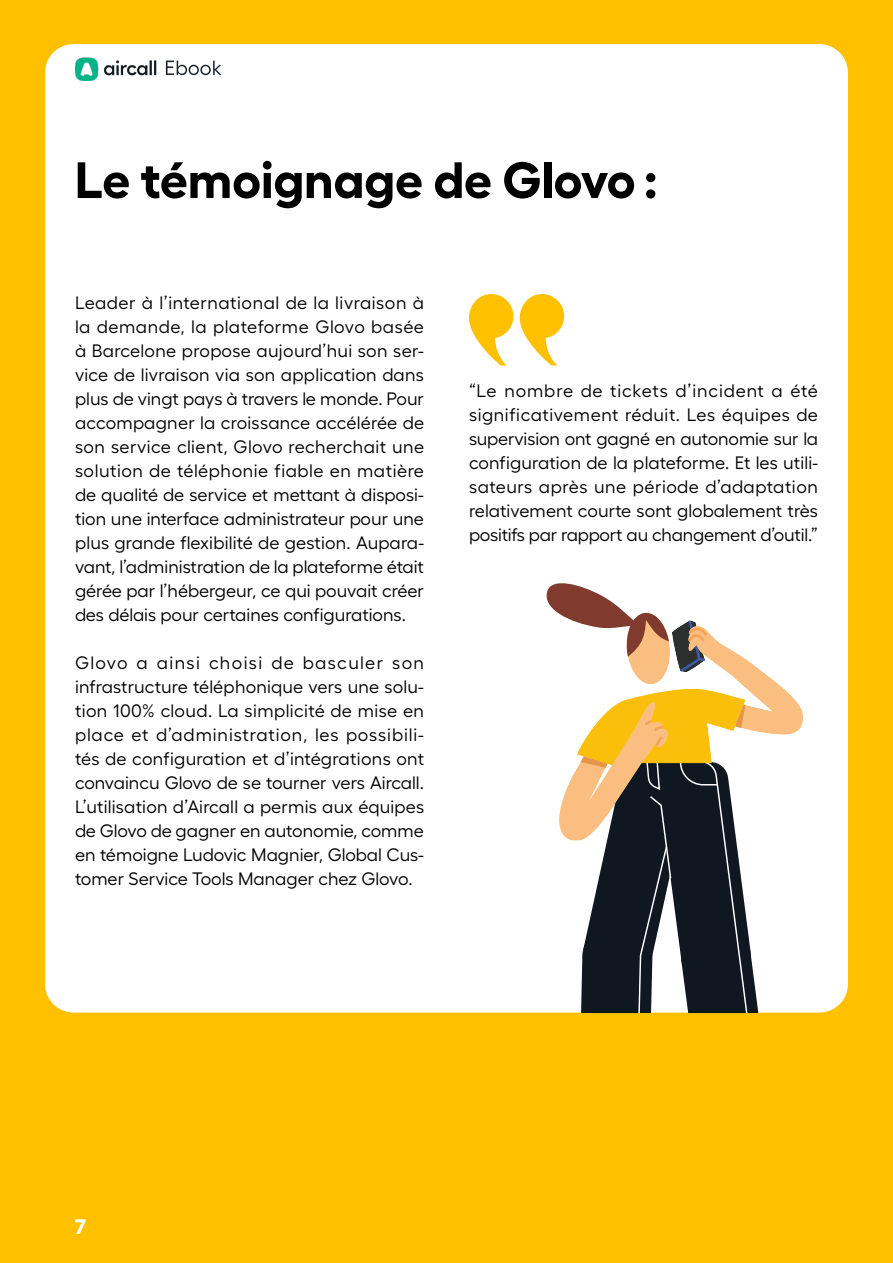
<style>
.page{position:relative;width:893px;height:1263px;background:#ffc000}
.page>*{position:absolute;margin:0;border:0;box-sizing:border-box;transform-origin:0 0}
.t1{font:700 51px "Fellix";color:#000}
.t2{font:700 21px "Fellix";color:#fff}
.t3{font:18px/24px "Fellix";color:#000;text-align:justify}
</style>
<div class="page">
<div style="left:45px;top:44px;width:803px;height:969px;background:#fff"></div>
<img style="left:75px;top:54px;width:146px;height:27px">
<svg style="left:469px;top:294px;width:95px;height:71px"></svg>
<svg style="left:540px;top:578px;width:264px;height:435px"></svg>
<h1 class="t1" style="left:75px;top:139px;width:584px">Le témoignage de Glovo :</h1>
<p class="t3" style="left:75px;top:289px;width:351px">Leader à l’international de la livraison à la demande, la plateforme Glovo basée à Barcelone propose aujourd’hui son ser&shy;vice de livraison via son application dans plus de vingt pays à travers le monde. Pour accompagner la croissance accélérée de son service client, Glovo recherchait une solution de téléphonie fiable en matière de qualité de service et mettant à disposi&shy;tion une interface administrateur pour une plus grande flexibilité de gestion. Aupara&shy;vant, l’administration de la plateforme était gérée par l’hébergeur, ce qui pouvait créer des délais pour certaines configurations.</p>
<p class="t3" style="left:75px;top:649px;width:351px">Glovo a ainsi choisi de basculer son infrastructure téléphonique vers une solu&shy;tion 100% cloud. La simplicité de mise en place et d’administration, les possibili&shy;tés de configuration et d’intégrations ont convaincu Glovo de se tourner vers Aircall.<br>L’utilisation d’Aircall a permis aux équipes de Glovo de gagner en autonomie, comme en témoigne Ludovic Magnier, Global Cus&shy;tomer Service Tools Manager chez Glovo.</p>
<p class="t3" style="left:469px;top:377px;width:351px">“Le nombre de tickets d’incident a été significativement réduit. Les équipes de supervision ont gagné en autonomie sur la configuration de la plateforme. Et les utili&shy;sateurs après une période d’adaptation relativement courte sont globalement très positifs par rapport au changement d’outil.”</p>
<p class="t2" style="left:75px;top:1210px;width:13px">7</p>
</div>
